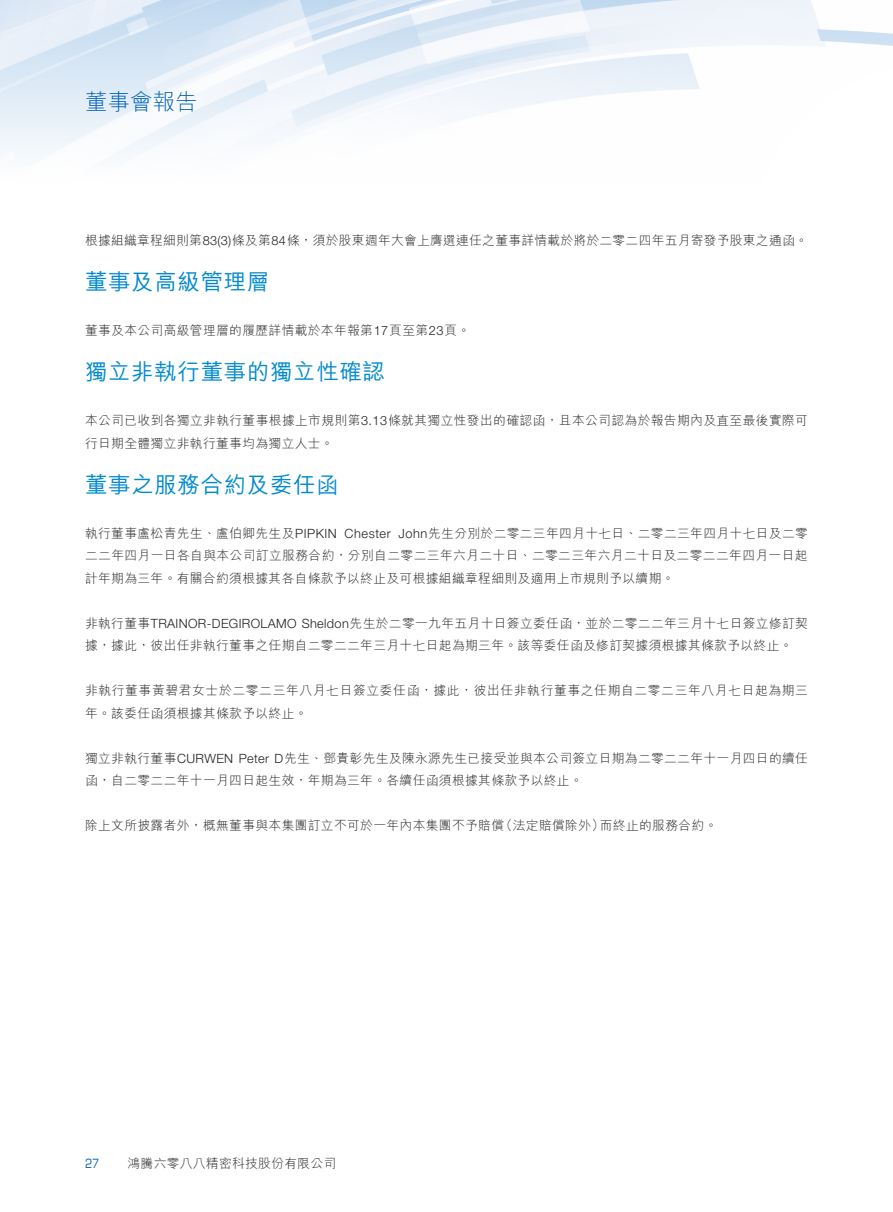
<style>
.page{position:relative;width:893px;height:1212px;background:#fff}
.page>*{position:absolute;margin:0;border:0;box-sizing:border-box;transform-origin:0 0}
.t1{font:500 22.5px "M Hei HK";letter-spacing:.03em;color:#038ace}
.t2{font:300 22.5px "M Hei HK";color:#005fb9}
.t3{font:300 12.75px/22.5px "M Hei HK";letter-spacing:.03em;color:#231f20}
.t4{font:300 12.75px/22.5px "M Hei HK";letter-spacing:.05em;color:#231f20}
.t5{font:300 12.75px "Helvetica Neue LT Std";letter-spacing:.04em;color:#231f20}
.t6{font:condensed 12.75px "Eurostile LT Std";color:#005fb9}
.s1{font-family:"Helvetica Neue LT Std"}
</style>
<div class="page">
<img style="left:0;top:0;width:893px;height:155px">
<h1 class="t2" style="left:85px;top:90px;width:114px">董事會報告</h1>
<p class="t3" style="left:85px;top:229px;width:724px">根據組織章程細則第<span class="s1">83 )3(</span> 條及第<span class="s1">84</span>條，須於股東週年大會上膺選連任之董事詳情載於將於二零二四年五月寄發予股東之通函。</p>
<h1 class="t1" style="left:85px;top:266px;width:186px">董事及高級管理層</h1>
<p class="t3" style="left:85px;top:319px;width:387px">董事及本公司高級管理層的履歷詳情載於本年報第<span class="s1">17</span>頁至第<span class="s1">23</span>頁。</p>
<h1 class="t1" style="left:85px;top:356px;width:302px">獨立非執行董事的獨立性確認</h1>
<p class="t3" style="left:85px;top:409px;width:724px">本公司已收到各獨立非執行董事根據上市規則第<span class="s1">3.13</span>條就其獨立性發出的確認函，且本公司認為於報告期內及直至最後實際可行日期全體獨立非執行董事均為獨立人士。</p>
<h1 class="t1" style="left:85px;top:468px;width:255px">董事之服務合約及委任函</h1>
<p class="t3" style="left:399px;top:522px;width:411px"><span class="s1">John</span>先生分別於二零二三年四月十七日、二零二三年四月十七日及二零</p>
<p class="t3" style="left:85px;top:522px;width:724px">執行董事盧松青先生、盧伯卿先生及<span class="s1">PIPKIN<br></span>二二年四月一日各自與本公司訂立服務合約，分別自二零二三年六月二十日、二零二三年六月二十日及二零二二年四月一日起計年期為三年。有關合約須根據其各自條款予以終止及可根據組織章程細則及適用上市規則予以續期。</p>
<p class="t3" style="left:85px;top:612px;width:724px">非執行董事<span class="s1">TRAINOR-DEGIROLAMO Sheldon</span>先生於二零一九年五月十日簽立委任函，並於二零二二年三月十七日簽立修訂契據，據此，彼出任非執行董事之任期自二零二二年三月十七日起為期三年。該等委任函及修訂契據須根據其條款予以終止。</p>
<p class="t4" style="left:85px;top:679px;width:724px">非執行董事黃碧君女士於二零二三年八月七日簽立委任函，據此，彼出任非執行董事之任期自二零二三年八月七日起為期三年。該委任函須根據其條款予以終止。</p>
<p class="t3" style="left:85px;top:747px;width:724px">獨立非執行董事<span class="s1">CURWEN Peter D</span>先生、鄧貴彰先生及陳永源先生已接受並與本公司簽立日期為二零二二年十一月四日的續任函，自二零二二年十一月四日起生效，年期為三年。各續任函須根據其條款予以終止。</p>
<p class="t3" style="left:600px;top:814px;width:119px">而終止的服務合約。</p>
<p class="t5" style="left:345px;top:525px;width:48px">Chester</p>
<p class="t3" style="left:500px;top:814px;width:106px">（法定賠償除外）</p>
<p class="t3" style="left:85px;top:814px;width:421px">除上文所披露者外，概無董事與本集團訂立不可於一年內本集團不予賠償</p>
<p class="t6" style="left:85px;top:1155px;width:16px">27</p>
<p class="t3" style="left:128px;top:1152px;width:210px">鴻騰六零八八精密科技股份有限公司</p>
</div>
